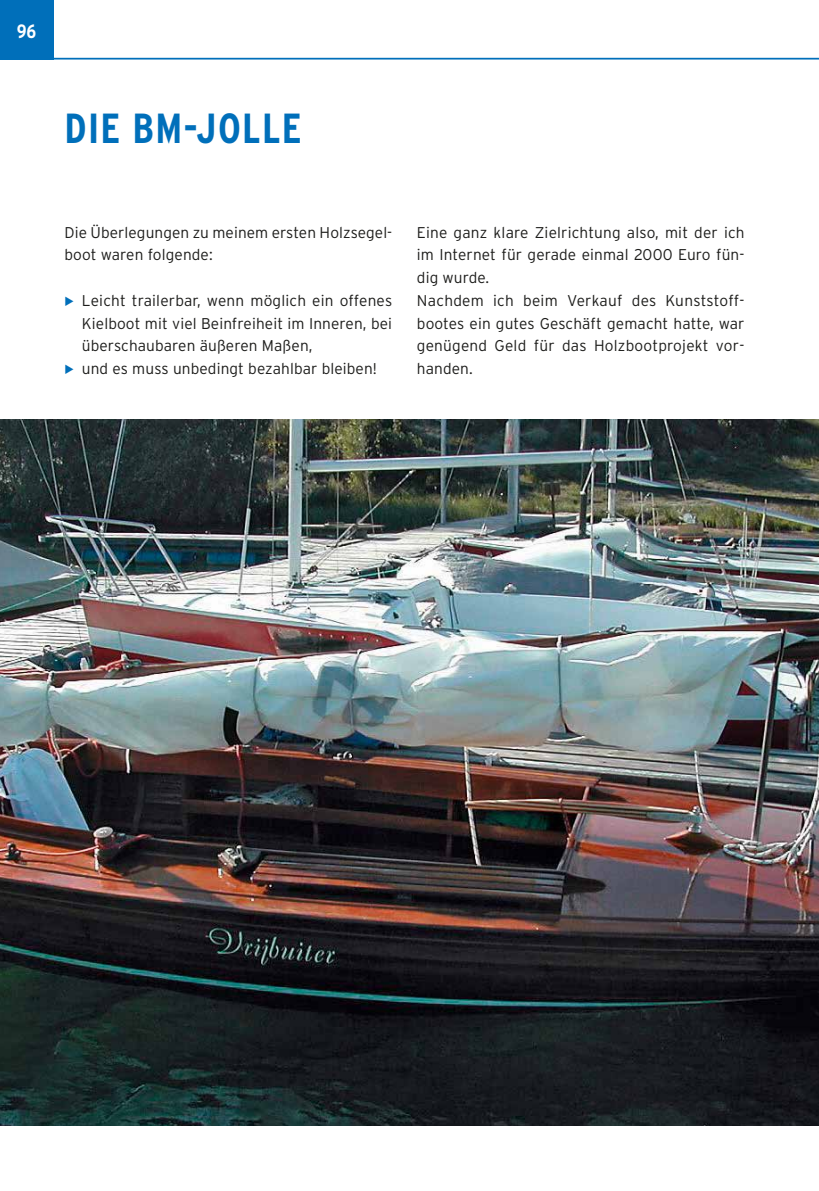
<style>
.page{position:relative;width:819px;height:1191px;background:#fff}
.page>*{position:absolute;margin:0;border:0;box-sizing:border-box;transform-origin:0 0}
.t1{font:700 condensed 42px "Interstate";letter-spacing:.03em;color:#006fba}
.t2{font:700 condensed 19.25px "Interstate";color:#fff}
.t3{font:300 15.58px/22.8px "Interstate";letter-spacing:.01em;color:#1d1d1b}
</style>
<div class="page">
<div style="left:0;top:0;width:53px;height:60px;background:#006fba"></div>
<hr style="left:0;top:58px;width:819px;height:2px;background:#006fba">
<img style="left:0;top:419px;width:819px;height:706px">
<p class="t2" style="left:17px;top:21px;width:21px">96</p>
<h1 class="t1" style="left:64px;top:105px;width:239px">DIE BM-JOLLE</h1>
<p class="t3" style="left:64px;top:220px;width:329px">Die Überlegungen zu meinem ersten Holzsegel&shy;boot waren folgende:</p>
<p class="t3" style="left:82px;top:289px;width:312px">Leicht trailerbar, wenn möglich ein offenes Kielboot mit viel Beinfreiheit im Inneren, bei überschaubaren äußeren Maßen,<br>und es muss unbedingt bezahlbar bleiben!</p>
<p class="t3" style="left:417px;top:220px;width:329px">Eine ganz klare Zielrichtung also, mit der ich im Internet für gerade einmal 2000 Euro fün&shy;dig wurde.<br>Nachdem ich beim Verkauf des Kunststoff&shy;bootes ein gutes Geschäft gemacht hatte, war genügend Geld für das Holzbootprojekt vor&shy;handen.</p>
</div>
